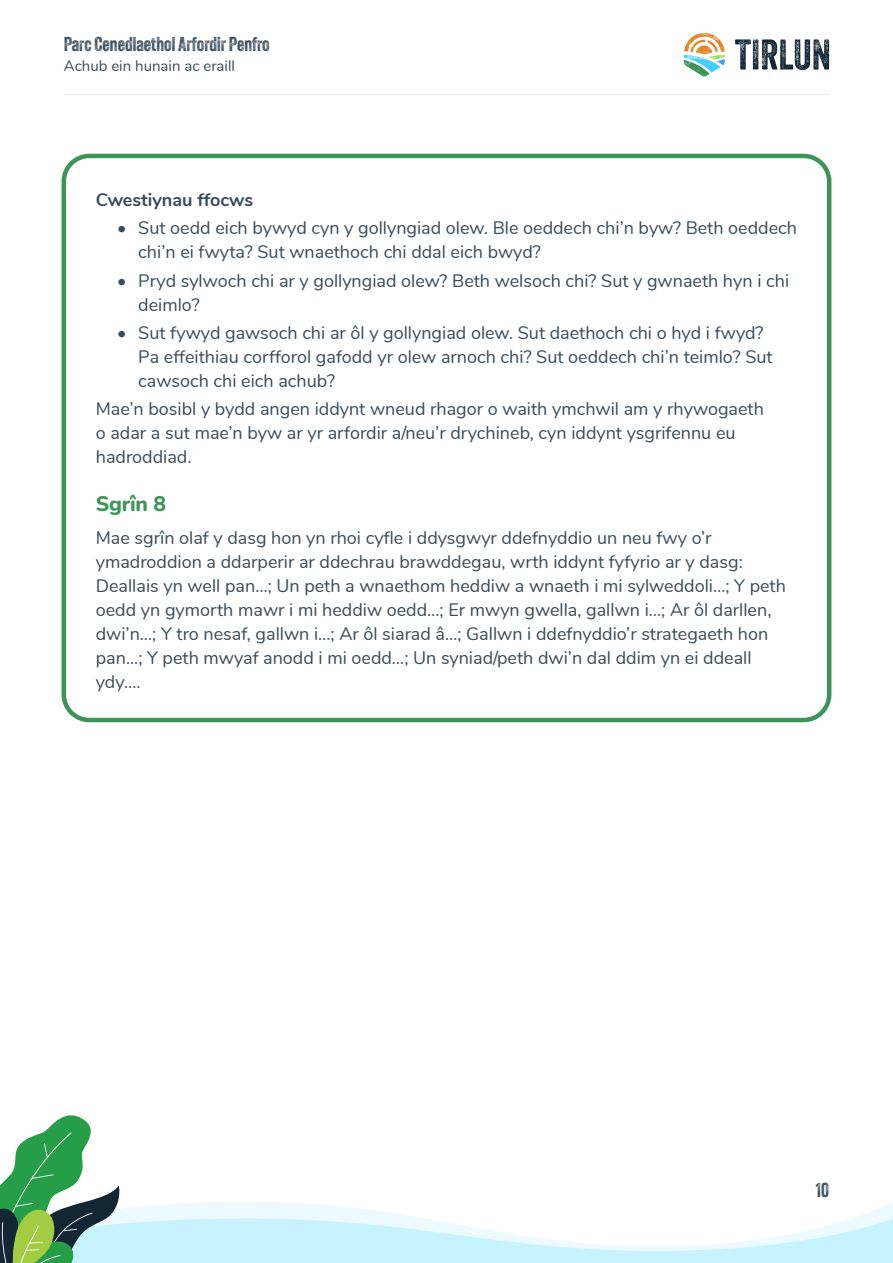
<style>
.page{position:relative;width:893px;height:1263px;background:#fff}
.page>*{position:absolute;margin:0;border:0;box-sizing:border-box;transform-origin:0 0}
.Page_section_heading{font:800 21px "Nunito";letter-spacing:-.01em;color:#3d9459}
.t1{font:19.5px "Veneer Two";color:#374c5a}
.Body_text{font:18px/24px "Nunito";color:#374c5a}
.Body_text-2{font:700 18px "Nunito";color:#374c5a}
.t2{font:15px "Nunito";color:#374c5a}
</style>
<div class="page">
<svg style="left:735px;top:39px;width:94px;height:31px"></svg>
<svg style="left:684px;top:33px;width:41px;height:44px"></svg>
<hr style="left:64px;top:94px;width:765px;height:1px;background:#e6e7e9">
<div style="left:62px;top:154px;width:769px;height:568px;border:4px solid #3d9459;border-radius:26px"></div>
<svg style="left:0;top:1115px;width:893px;height:148px"></svg>
<p class="t1" style="left:64px;top:32px;width:207px">Parc Cenedlaethol Arfordir Penfro</p>
<p class="t2" style="left:64px;top:54px;width:173px">Achub ein hunain ac eraill</p>
<p class="Body_text-2" style="left:96px;top:187px;width:159px">Cwestiynau ffocws</p>
<p class="Body_text" style="left:138px;top:215px;width:660px;text-indent:-21px">• Sut oedd eich bywyd cyn y gollyngiad olew. Ble oeddech chi’n byw? Beth oeddech chi’n ei fwyta? Sut wnaethoch chi ddal eich bwyd?</p>
<p class="Body_text" style="left:138px;top:267px;width:652px;text-indent:-21px">• Pryd sylwoch chi ar y gollyngiad olew? Beth welsoch chi? Sut y gwnaeth hyn i chi deimlo?</p>
<p class="Body_text" style="left:138px;top:320px;width:636px;text-indent:-21px">• Sut fywyd gawsoch chi ar ôl y gollyngiad olew. Sut daethoch chi o hyd i fwyd?<br>Pa effeithiau corfforol gafodd yr olew arnoch chi? Sut oeddech chi’n teimlo? Sut cawsoch chi eich achub?</p>
<p class="Body_text" style="left:96px;top:396px;width:670px">Mae’n bosibl y bydd angen iddynt wneud rhagor o waith ymchwil am y rhywogaeth o adar a sut mae’n byw ar yr arfordir a/neu’r drychineb, cyn iddynt ysgrifennu eu hadroddiad.</p>
<p class="Page_section_heading" style="left:96px;top:489px;width:72px">Sgrîn 8</p>
<p class="Body_text" style="left:96px;top:525px;width:692px">Mae sgrîn olaf y dasg hon yn rhoi cyfle i ddysgwyr ddefnyddio un neu fwy o’r ymadroddion a ddarperir ar ddechrau brawddegau, wrth iddynt fyfyrio ar y dasg:<br>Deallais yn well pan…; Un peth a wnaethom heddiw a wnaeth i mi sylweddoli…; Y peth oedd yn gymorth mawr i mi heddiw oedd…; Er mwyn gwella, gallwn i…; Ar ôl darllen, dwi’n…; Y tro nesaf, gallwn i…; Ar ôl siarad â…; Gallwn i ddefnyddio’r strategaeth hon pan...; Y peth mwyaf anodd i mi oedd…; Un syniad/peth dwi’n dal ddim yn ei ddeall ydy….</p>
<p class="t1" style="left:816px;top:1178px;width:15px">10</p>
</div>
